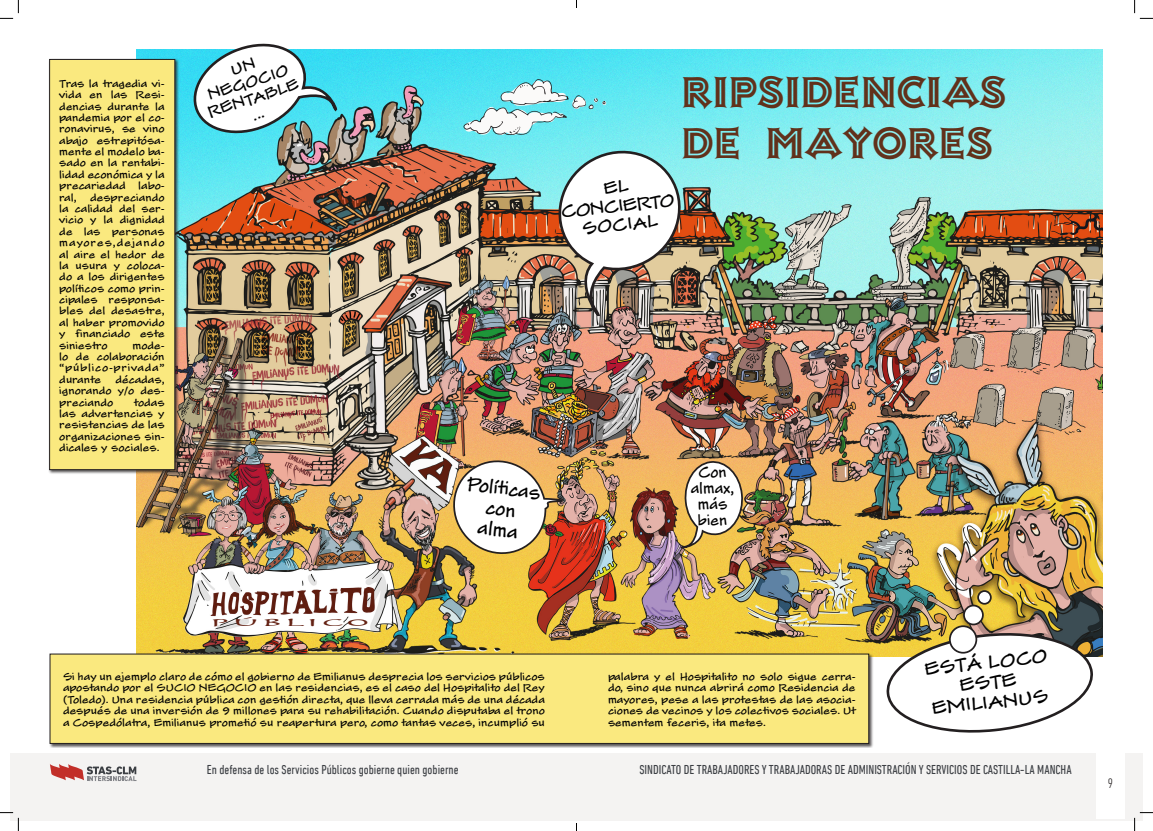
<style>
.page{position:relative;width:1153px;height:831px;background:#fff}
.page>*{position:absolute;margin:0;border:0;box-sizing:border-box;transform-origin:0 0}
.t1{font:42px "Ashley Inline MT Std";color:#61311b}
.t2{font:17.41px "Scooter";color:#000001;scale:.9 1}
.t3{font:16.62px "Scooter";color:#000001}
.t4{font:15.75px "Scooter";color:#000001}
.t5{font:14px "Scooter";color:#000001;scale:.9 1}
.t6{font:14px "Scooter";color:#000001}
.t7{font:300 condensed 14px "DIN Next LT Pro";color:#231f20}
.t8{font:condensed 13.12px "DIN Next LT Pro";color:#3c3f44}
.t9{font:11.72px "Herculanum";color:#642214;scale:3.62 1}
.t10{font:9.62px/11.4px "Scooter";color:#000001;text-align:justify}
</style>
<div class="page">
<div style="left:11px;top:753px;width:1131px;height:67px;background:#f4f3f2"></div>
<svg style="left:50px;top:764px;width:86px;height:17px"></svg>
<div style="left:1096px;top:743px;width:29px;height:75px;background:#fff"></div>
<img style="left:136px;top:49px;width:967px;height:607px">
<div style="left:49px;top:652px;width:825px;height:96px;background:#231f20;opacity:.75"></div>
<div style="left:50px;top:653px;width:819px;height:90px;background:#fae97f"></div>
<div style="left:48px;top:58px;width:132px;height:416px;background:#231f20;opacity:.75"></div>
<div style="left:49px;top:59px;width:126px;height:411px;background:#fae97f;border:1px solid #231f20"></div>
<svg style="left:670px;top:460px;width:74px;height:90px"></svg>
<svg style="left:885px;top:629px;width:209px;height:104px"></svg>
<div style="left:950px;top:626px;width:26px;height:26px;background:#fff;border-radius:50%"></div>
<div style="left:949px;top:625px;width:28px;height:28px;border:2px solid #231f20;border-radius:50%"></div>
<div style="left:964px;top:605px;width:19px;height:19px;background:#fff;border-radius:50%"></div>
<div style="left:963px;top:604px;width:21px;height:21px;border:2px solid #231f20;border-radius:50%"></div>
<div style="left:978px;top:591px;width:13px;height:12px;background:#fff;border-radius:50%"></div>
<div style="left:977px;top:590px;width:15px;height:14px;border:2px solid #231f20;border-radius:50%"></div>
<svg style="left:463px;top:79px;width:143px;height:56px"></svg>
<svg style="left:0;top:0;width:19px;height:19px"></svg>
<svg style="left:0;top:812px;width:19px;height:18px"></svg>
<svg style="left:1134px;top:0;width:19px;height:19px"></svg>
<svg style="left:1134px;top:812px;width:19px;height:18px"></svg>
<svg style="left:449px;top:455px;width:123px;height:104px"></svg>
<svg style="left:548px;top:144px;width:143px;height:190px"></svg>
<svg style="left:189px;top:43px;width:155px;height:95px"></svg>
<p class="t10" style="left:59px;top:77px;width:107px">Tras la tragedia vi&shy;vida en las Resi&shy;dencias durante la pandemia por el co&shy;ronavirus, se vino abajo estrepitósa&shy;mente el modelo ba&shy;sado en la rentabi&shy;lidad económica y la precariedad</p>
<p class="t10" style="left:138px;top:179px;width:28px">labo-</p>
<p class="t10" style="left:59px;top:191px;width:19px">ral,</p>
<p class="t10" style="left:59px;top:191px;width:107px;text-indent:31px">despreciando la calidad del ser&shy;vicio y la dignidad de las personas mayores,dejando al aire el hedor de la usura y coloca&shy;do a los dirigentes políticos como prin&shy;cipales responsa&shy;bles del desastre, al haber promovido y financiado este siniestro</p>
<p class="t10" style="left:59px;top:339px;width:107px;text-indent:73px">mode&shy;lo de colaboración “público-privada” durante</p>
<p class="t10" style="left:59px;top:373px;width:107px;text-indent:56px">décadas, ignorando y/o des&shy;preciando</p>
<p class="t10" style="left:59px;top:396px;width:107px;text-indent:75px">todas las advertencias y resistencias de las organizaciones sin&shy;dicales y sociales.</p>
<p class="t6" style="left:205px;top:84px;width:85px;rotate:-17deg">NEGOCIO</p>
<p class="t6" style="left:205px;top:102px;width:96px;rotate:-17deg">RENTABLE</p>
<p class="t9" style="left:209px;top:615px;width:46px">público</p>
<p class="t1" style="left:681px;top:66px;width:327px">RIPSIDENCIAS</p>
<p class="t1" style="left:681px;top:116px;width:314px">DE MAYORES</p>
<p class="t4" style="left:560px;top:200px;width:115px;rotate:-6deg">CONCIERTO</p>
<p class="t4" style="left:581px;top:217px;width:77px;rotate:-6deg">SOCIAL</p>
<p class="t2" style="left:469px;top:470px;width:83px;rotate:8deg">Políticas</p>
<p class="t2" style="left:480px;top:514px;width:47px;rotate:8deg">alma</p>
<p class="t5" style="left:698px;top:462px;width:33px">Con</p>
<p class="t5" style="left:691px;top:478px;width:50px">almax,</p>
<p class="t5" style="left:698px;top:493px;width:34px">más</p>
<p class="t5" style="left:698px;top:509px;width:35px">bien</p>
<p class="t10" style="left:63px;top:670px;width:483px">Si hay un ejemplo claro de cómo el gobierno de Emilianus desprecia los servicios públicos apostando por el SUCIO NEGOCIO en las residencias, es el caso del Hospitalito del Rey (Toledo). Una residencia pública con gestión directa, que lleva cerrada más de una década después de una inversión de 9 millones para su rehabilitación. Cuando disputaba el trono a Cospedólatra, Emilianus prometió su reapertura pero, como tantas veces, incumplió su</p>
<p class="t10" style="left:608px;top:670px;width:249px">palabra y el Hospitalito no solo sigue cerra&shy;do, sino que nunca abrirá como Residencia de mayores, pese a las protestas de las asocia&shy;ciones de vecinos y los colectivos sociales. Ut sementem feceris, ita metes.</p>
<p class="t3" style="left:923px;top:656px;width:125px;rotate:-6deg">ESTÁ LOCO</p>
<p class="t3" style="left:958px;top:672px;width:59px;rotate:-6deg">ESTE</p>
<p class="t3" style="left:931px;top:695px;width:119px;rotate:-6deg">EMILIANUS</p>
<h3 class="t8" style="left:207px;top:761px;width:253px">En defensa de los Servicios Públicos gobierne quien gobierne</h3>
<h3 class="t8" style="left:639px;top:761px;width:434px">SINDICATO DE TRABAJADORES Y TRABAJADORAS DE ADMINISTRACIÓN Y SERVICIOS DE CASTILLA-LA MANCHA</h3>
<h3 class="t7" style="left:1108px;top:775px;width:7px">9</h3>
</div>
